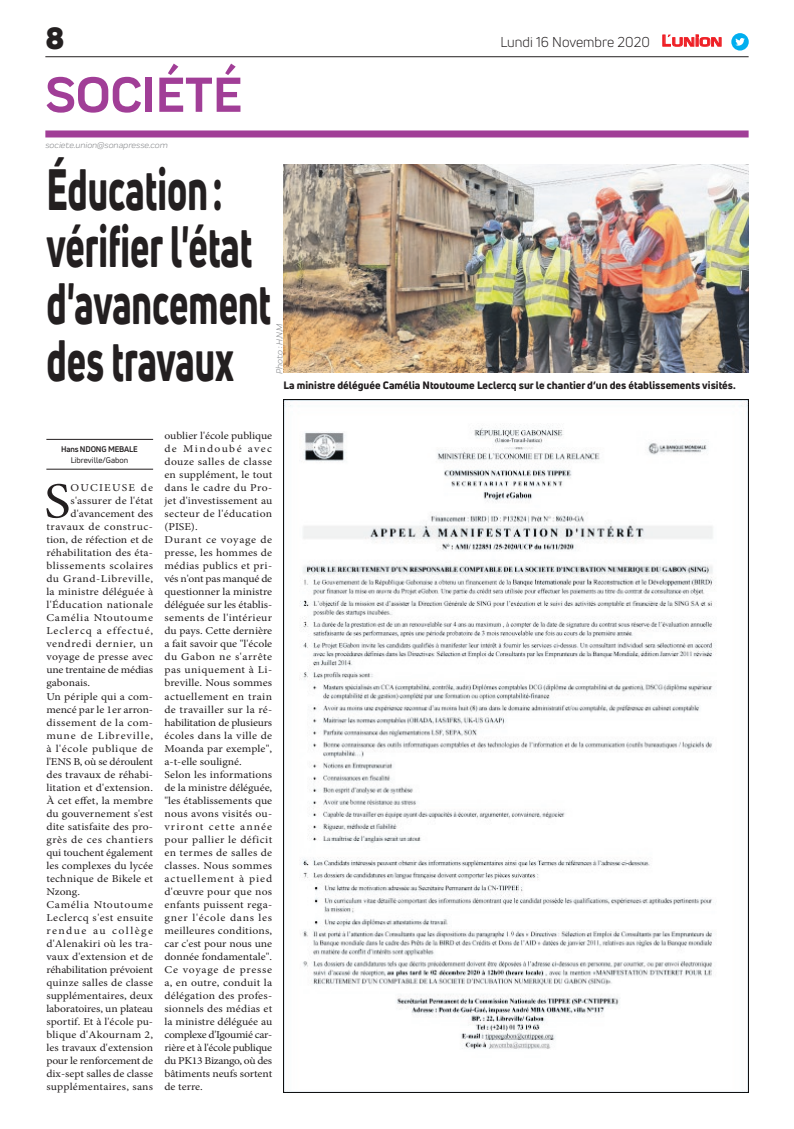
<style>
.page{position:relative;width:794px;height:1129px;background:#fff}
.page>*{position:absolute;margin:0;border:0;box-sizing:border-box;transform-origin:0 0}
.t1{font:800 57px/57px "Uni Neue";color:#231f20;scale:.64 1}
.t2{font:700 51px "Praktika";color:#a13e97}
.t3{font:50.5px "Minion Pro";color:#231f20;scale:1.11 1}
.t4{font:900 30px "Uni Neue";color:#231f20}
.t5{font:14px "Uni Neue";color:#231f20}
.t6{font:10.5px/13px "Minion Pro";letter-spacing:.015em;color:#231f20;scale:1.11 1}
.t7{font:800 10.5px "Uni Neue";color:#231f20}
.t8{font:10.5px "Minion Pro";letter-spacing:.045em;color:#231f20;scale:1.11 1}
.t9{font:10.5px "Minion Pro";letter-spacing:-.015em;color:#231f20;scale:1.11 1}
.t10{font:10.5px "Minion Pro";letter-spacing:-.01em;color:#231f20;scale:1.11 1}
.t11{font:10.5px "Minion Pro";letter-spacing:.035em;color:#231f20;scale:1.11 1}
.t12{font:10.5px "Minion Pro";letter-spacing:.05em;color:#231f20;scale:1.11 1}
.t13{font:10.5px "Minion Pro";letter-spacing:.075em;color:#231f20;scale:1.11 1}
.t14{font:10.5px "Minion Pro";letter-spacing:.055em;color:#231f20;scale:1.11 1}
.t15{font:10.5px "Minion Pro";letter-spacing:-.005em;color:#231f20;scale:1.11 1}
.t16{font:10.5px "Minion Pro";letter-spacing:.04em;color:#231f20;scale:1.11 1}
.t17{font:10.5px "Minion Pro";letter-spacing:-.02em;color:#231f20;scale:1.11 1}
.t18{font:10.5px "Minion Pro";letter-spacing:.125em;color:#231f20;scale:1.11 1}
.t19{font:10.5px "Minion Pro";letter-spacing:.1em;color:#231f20;scale:1.11 1}
.t20{font:italic 9px "Praktika";color:#818386}
.t21{font:8px "Uni Neue";color:#231f20}
.t22{font:700 8px "Uni Neue";letter-spacing:-.02em;color:#231f20}
.s1{font-family:"Eurostile";font-weight:600;font-size:14.9px;color:#ee1d23}
.s2{font-family:"Eurostile";font-weight:600;font-size:11.4px;color:#ee1d23}
</style>
<div class="page">
<hr style="left:45px;top:56px;width:703px;height:1px;background:#231f20">
<div style="left:45px;top:130px;width:703px;height:7px;background:#a13e97"></div>
<svg style="left:662px;top:34px;width:60px;height:13px"></svg>
<div style="left:731px;top:33px;width:17px;height:18px;background:#00aeef;border-radius:50%"></div>
<svg style="left:735px;top:38px;width:10px;height:8px"></svg>
<img style="left:283px;top:400px;width:465px;height:691px">
<hr style="left:46px;top:468px;width:107px;height:1px;background:#231f20">
<hr style="left:46px;top:439px;width:107px;height:1px;background:#231f20">
<img style="left:283px;top:164px;width:465px;height:208px">
<h3 class="t4" style="left:45px;top:17px;width:21px">8</h3>
<h2 class="t2" style="left:45px;top:54px;width:198px">SOCIÉTÉ</h2>
<p class="t20" style="left:45px;top:139px;width:124px">societe.union@sonapresse.com</p>
<h3 class="t5" style="left:500px;top:33px;width:223px">Lundi 16 Novembre 2020 <span class="s1">L</span><span class="s2">UNION</span></h3>
<h1 class="t1" style="left:46px;top:160px;width:353px">Éducation: vérifier l'état d'avancement des travaux</h1>
<p class="t20" style="left:273px;top:373px;width:51px;rotate:-90deg">Photo : H.N.M</p>
<p class="t7" style="left:283px;top:378px;width:453px">La ministre déléguée Camélia Ntoutoume Leclercq sur le chantier d’un des établissements visités.</p>
<p class="t22" style="left:61px;top:444px;width:78px">Hans NDONG MEBALE</p>
<p class="t21" style="left:71px;top:455px;width:59px">Libreville/Gabon</p>
<h3 class="t3" style="left:44px;top:467px;width:25px">S</h3>
<p class="t19" style="left:71px;top:481px;width:76px">OUCIEUSE de</p>
<p class="t6" style="left:71px;top:494px;width:76px">s'assurer de l'état</p>
<p class="t6" style="left:71px;top:507px;width:76px">d'avancement des</p>
<p class="t8" style="left:46px;top:520px;width:98px">travaux de construc-</p>
<p class="t6" style="left:46px;top:533px;width:98px">tion, de réfection et de</p>
<p class="t6" style="left:46px;top:546px;width:98px">réhabilitation des éta-</p>
<p class="t8" style="left:46px;top:559px;width:98px">blissements scolaires</p>
<p class="t8" style="left:46px;top:572px;width:98px">du Grand-Libreville,</p>
<p class="t6" style="left:46px;top:585px;width:98px">la ministre déléguée à</p>
<p class="t11" style="left:46px;top:598px;width:98px">l'Éducation nationale</p>
<p class="t14" style="left:46px;top:611px;width:98px">Camélia Ntoutoume</p>
<p class="t13" style="left:46px;top:624px;width:98px">Leclercq a effectué,</p>
<p class="t12" style="left:46px;top:637px;width:98px">vendredi dernier, un</p>
<p class="t6" style="left:46px;top:650px;width:98px">voyage de presse avec</p>
<p class="t9" style="left:46px;top:663px;width:98px">une trentaine de médias</p>
<p class="t15" style="left:46px;top:676px;width:41px">gabonais.</p>
<p class="t6" style="left:46px;top:689px;width:98px">Un périple qui a com-</p>
<p class="t15" style="left:46px;top:702px;width:98px">mencé par le 1er arron-</p>
<p class="t11" style="left:46px;top:715px;width:98px">dissement de la com-</p>
<p class="t13" style="left:46px;top:728px;width:98px">mune de Libreville,</p>
<p class="t12" style="left:46px;top:741px;width:98px">à l'école publique de</p>
<p class="t9" style="left:46px;top:754px;width:98px">l'ENS B, où se déroulent</p>
<p class="t6" style="left:46px;top:767px;width:98px">des travaux de réhabi-</p>
<p class="t6" style="left:46px;top:780px;width:98px">litation et d'extension.</p>
<p class="t6" style="left:46px;top:793px;width:98px">À cet effet, la membre</p>
<p class="t6" style="left:46px;top:806px;width:98px">du gouvernement s'est</p>
<p class="t6" style="left:46px;top:819px;width:98px">dite satisfaite des pro-</p>
<p class="t8" style="left:46px;top:832px;width:98px">grès de ces chantiers</p>
<p class="t10" style="left:46px;top:845px;width:98px">qui touchent également</p>
<p class="t6" style="left:46px;top:858px;width:98px">les complexes du lycée</p>
<p class="t6" style="left:46px;top:871px;width:98px">technique de Bikele et</p>
<p class="t6" style="left:46px;top:884px;width:32px">Nzong.</p>
<p class="t14" style="left:46px;top:897px;width:98px">Camélia Ntoutoume</p>
<p class="t16" style="left:46px;top:910px;width:98px">Leclercq s'est ensuite</p>
<p class="t18" style="left:46px;top:923px;width:98px">rendue au collège</p>
<p class="t6" style="left:46px;top:936px;width:98px">d'Alenakiri où les tra-</p>
<p class="t6" style="left:46px;top:949px;width:98px">vaux d'extension et de</p>
<p class="t9" style="left:46px;top:962px;width:98px">réhabilitation prévoient</p>
<p class="t6" style="left:46px;top:975px;width:98px">quinze salles de classe</p>
<p class="t6" style="left:46px;top:988px;width:98px">supplémentaires, deux</p>
<p class="t10" style="left:46px;top:1001px;width:98px">laboratoires, un plateau</p>
<p class="t6" style="left:46px;top:1014px;width:98px">sportif. Et à l'école pu-</p>
<p class="t6" style="left:46px;top:1027px;width:98px">blique d'Akournam 2,</p>
<p class="t6" style="left:46px;top:1040px;width:98px">les travaux d'extension</p>
<p class="t17" style="left:46px;top:1053px;width:98px">pour le renforcement de</p>
<p class="t6" style="left:46px;top:1066px;width:98px">dix-sept salles de classe</p>
<p class="t6" style="left:46px;top:1079px;width:98px">supplémentaires, sans</p>
<p class="t6" style="left:164px;top:429px;width:99px">oublier l'école publique de Mindoubé avec douze salles de classe en supplément, le tout dans le cadre du Pro&shy;jet d'investissement au secteur de l'éducation (PISE).<br>Durant ce voyage de presse, les hommes de médias publics et pri&shy;vés n'ont pas manqué de questionner la ministre déléguée sur les établis&shy;sements de l'intérieur du pays. Cette dernière a fait savoir que "l'école du Gabon ne s'arrête pas uniquement à Li&shy;breville. Nous sommes actuellement en train de travailler sur la ré&shy;habilitation de plusieurs écoles dans la ville de<br>Moanda par exemple", a-t-elle souligné.<br>Selon les informations de la ministre déléguée, "les établissements que nous avons visités ou&shy;vriront cette année pour pallier le déficit en termes de salles de classes. Nous sommes actuellement à pied d'œuvre pour que nos enfants puissent rega&shy;gner l'école dans les meilleures conditions, car c'est pour nous une donnée fondamentale".<br>Ce voyage de presse a, en outre, conduit la délégation des profes&shy;sionnels des médias et la ministre déléguée au complexe d'Igoumié car&shy;rière et à l'école publique du PK13 Bizango, où des bâtiments neufs sortent de terre.</p>
</div>
